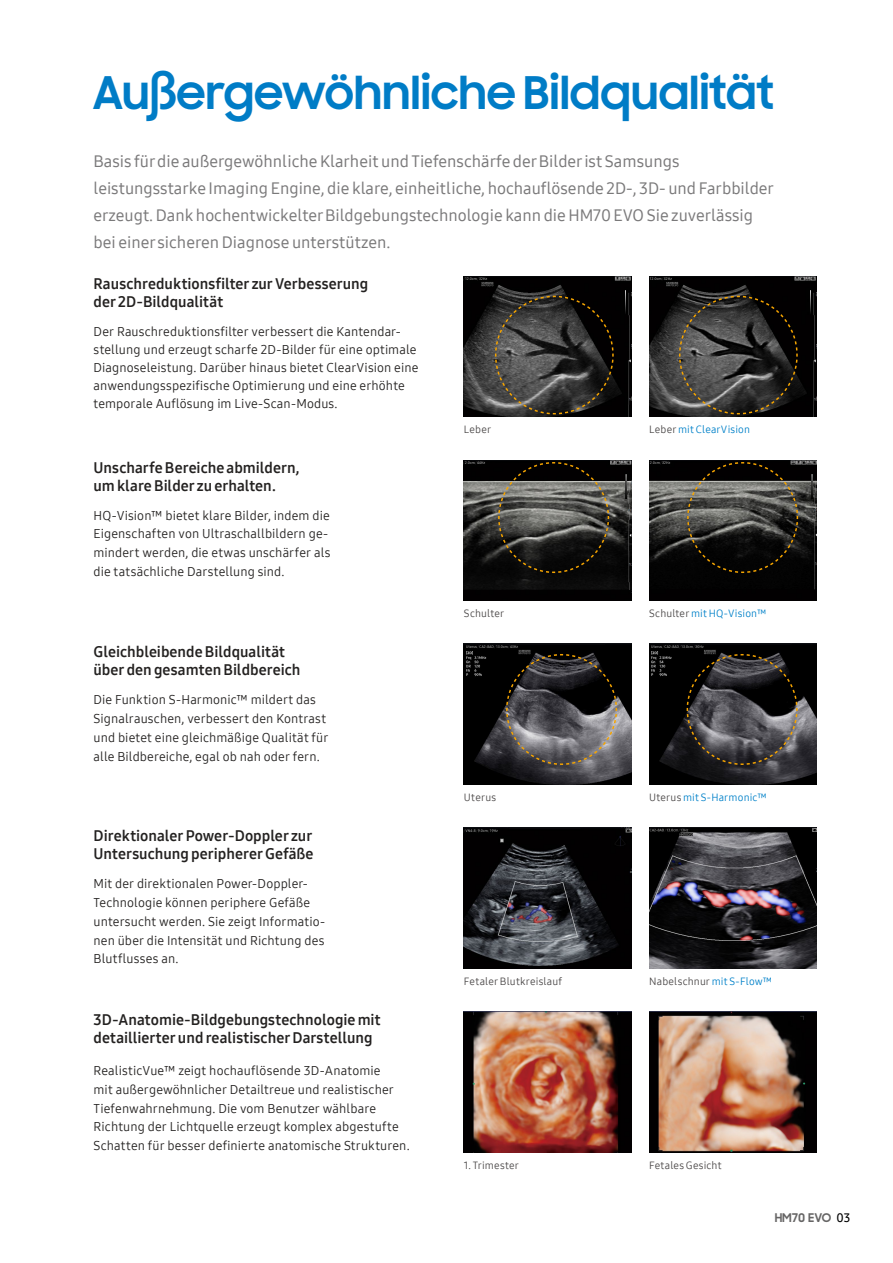
<style>
.page{position:relative;width:893px;height:1263px;background:#fff}
.page>*{position:absolute;margin:0;border:0;box-sizing:border-box;transform-origin:0 0}
.t1{font:700 45px "Samsung Sharp Sans";letter-spacing:.005em;color:#007cc6}
.t2{font:16.5px/27px "Samsung One 500";color:#7a797a}
.본문_내용_설명글{font:15px/18.8px "Samsung One 700";letter-spacing:.005em;color:#232120}
.본문_내용_설명글-2{font:12.75px/18.8px "Samsung One 400";letter-spacing:.01em;color:#232120}
.t3{font:700 12px "Samsung Sharp Sans";color:#666565}
.본문_내용_설명글-3{font:10.5px "Samsung One 400";letter-spacing:.02em;color:#4b4848}
.본문_내용_설명글-4{font:10.5px "Samsung One 400";letter-spacing:.015em;color:#0081c9}
.s1{color:#4b4848}
.s2{color:#0081c9}
.s3{font-family:"Samsung One 600";font-weight:400;color:#000}
</style>
<div class="page">
<img style="left:464px;top:828px;width:167px;height:140px">
<img style="left:464px;top:1012px;width:167px;height:140px">
<img style="left:649px;top:1012px;width:167px;height:140px">
<img style="left:464px;top:644px;width:167px;height:140px">
<img style="left:649px;top:644px;width:167px;height:140px">
<img style="left:464px;top:276px;width:167px;height:140px">
<img style="left:649px;top:276px;width:167px;height:140px">
<img style="left:464px;top:460px;width:167px;height:140px">
<img style="left:649px;top:460px;width:167px;height:140px">
<img style="left:649px;top:828px;width:167px;height:140px">
<svg style="left:505px;top:653px;width:113px;height:113px;background:#484647"></svg>
<svg style="left:686px;top:653px;width:112px;height:113px;background:#3d3a3b"></svg>
<svg style="left:494px;top:295px;width:120px;height:120px;background:#3a3835"></svg>
<svg style="left:678px;top:295px;width:120px;height:120px;background:#393734"></svg>
<svg style="left:497px;top:461px;width:113px;height:113px;background:#3e3c37"></svg>
<svg style="left:686px;top:461px;width:113px;height:113px;background:#33322d"></svg>
<p class="t1" style="left:92px;top:60px;width:683px">Außergewöhnliche Bildqualität</p>
<p class="t2" style="left:94px;top:148px;width:682px">Basis für die außergewöhnliche Klarheit und Tiefenschärfe der Bilder ist Samsungs leistungsstarke Imaging Engine, die klare, einheitliche, hochauflösende 2D-, 3D- und Farbbilder erzeugt. Dank hochentwickelter Bildgebungstechnologie kann die HM70 EVO Sie zuverlässig bei einer sicheren Diagnose unterstützen.</p>
<p class="본문_내용_설명글" style="left:94px;top:274px;width:276px;line-height:18px">Rauschreduktionsfilter zur Verbesserung der 2D-Bildqualität</p>
<p class="본문_내용_설명글-2" style="left:94px;top:322px;width:326px;line-height:18px">Der Rauschreduktionsfilter verbessert die Kantendar&shy;stellung und erzeugt scharfe 2D-Bilder für eine optimale Diagnoseleistung. Darüber hinaus bietet ClearVision eine anwendungsspezifische Optimierung und eine erhöhte temporale Auflösung im Live-Scan-Modus.</p>
<p class="본문_내용_설명글" style="left:94px;top:458px;width:207px;line-height:18px">Unscharfe Bereiche abmildern, um klare Bilder zu erhalten.</p>
<p class="본문_내용_설명글-2" style="left:94px;top:506px;width:239px">HQ-Vision™ bietet klare Bilder, indem die Eigenschaften von Ultraschallbildern ge&shy;mindert werden, die etwas unschärfer als die tatsächliche Darstellung sind.</p>
<p class="본문_내용_설명글" style="left:94px;top:642px;width:208px">Gleichbleibende Bildqualität über den gesamten Bildbereich</p>
<p class="본문_내용_설명글-2" style="left:94px;top:690px;width:236px">Die Funktion S-Harmonic™ mildert das Signalrauschen, verbessert den Kontrast und bietet eine gleichmäßige Qualität für alle Bildbereiche, egal ob nah oder fern.</p>
<p class="본문_내용_설명글" style="left:94px;top:826px;width:222px">Direktionaler Power-Doppler zur<br>Untersuchung peripherer Gefäße</p>
<p class="본문_내용_설명글-2" style="left:94px;top:874px;width:233px">Mit der direktionalen Power-Doppler-Technologie können periphere Gefäße untersucht werden. Sie zeigt Informatio&shy;nen über die Intensität und Richtung des Blutflusses an.</p>
<p class="본문_내용_설명글" style="left:94px;top:1010px;width:289px">3D-Anatomie-Bildgebungstechnologie mit detaillierter und realistischer Darstellung</p>
<p class="본문_내용_설명글-2" style="left:94px;top:1061px;width:318px">RealisticVue™ zeigt hochauflösende 3D-Anatomie<br>mit außergewöhnlicher Detailtreue und realistischer Tiefenwahrnehmung. Die vom Benutzer wählbare Richtung der Lichtquelle erzeugt komplex abgestufte Schatten für besser definierte anatomische Strukturen.</p>
<p class="본문_내용_설명글-3" style="left:464px;top:422px;width:29px">Leber</p>
<p class="본문_내용_설명글-4" style="left:649px;top:422px;width:102px"><span class="s1">Leber</span> mit ClearVision</p>
<p class="본문_내용_설명글-3" style="left:464px;top:606px;width:42px">Schulter</p>
<p class="본문_내용_설명글-4" style="left:649px;top:606px;width:119px"><span class="s1">Schulter</span> mit HQ-Vision™</p>
<p class="본문_내용_설명글-3" style="left:464px;top:790px;width:34px">Uterus</p>
<p class="본문_내용_설명글-4" style="left:649px;top:790px;width:119px"><span class="s1">Uterus</span> mit S-Harmonic™</p>
<p class="본문_내용_설명글-3" style="left:464px;top:974px;width:100px">Fetaler Blutkreislauf</p>
<p class="본문_내용_설명글-3" style="left:649px;top:974px;width:124px">Nabelschnur <span class="s2">mit S-Flow™</span></p>
<p class="본문_내용_설명글-3" style="left:464px;top:1158px;width:56px">1. Trimester</p>
<p class="본문_내용_설명글-3" style="left:649px;top:1158px;width:74px">Fetales Gesicht</p>
<p class="t3" style="left:775px;top:1209px;width:77px">HM70 EVO <span class="s3">03</span></p>
</div>
